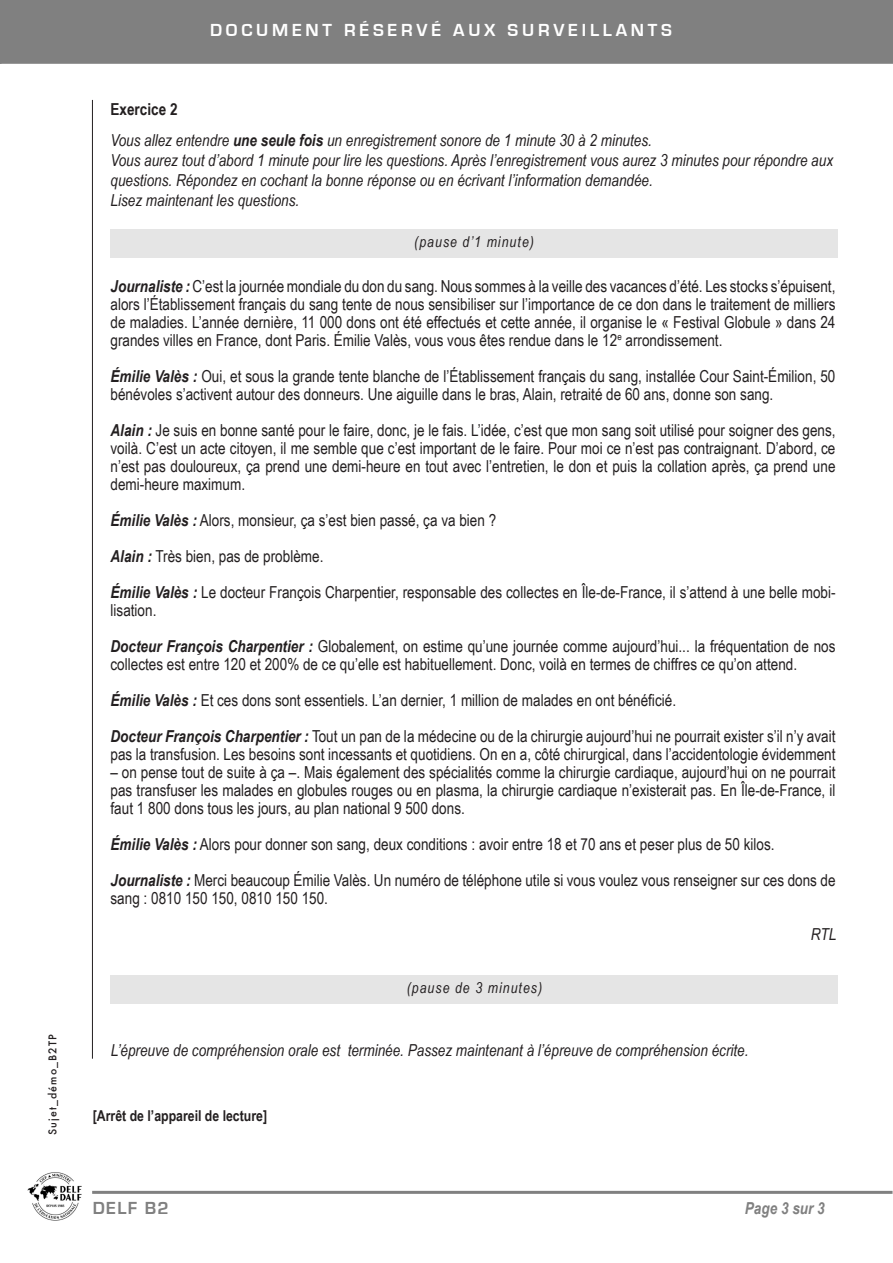
<style>
.page{position:relative;width:893px;height:1263px;background:#fff}
.page>*{position:absolute;margin:0;border:0;box-sizing:border-box;transform-origin:0 0}
.t1{font:700 18px "Eurostile";letter-spacing:.21em;color:#fff}
.t2{font:700 18px "Eurostile";letter-spacing:.08em;color:#808080}
.t3{font:16.5px/18px "Arial Narrow";color:#231f20}
.t4{font:italic 16.5px/19.8px "Arial Narrow";color:#231f20}
.t5{font:italic 700 16.5px "Arial Narrow";color:#808080}
.t6{font:700 16.5px "Arial Narrow";color:#231f20}
.t7{font:italic 15px "Arial Narrow";letter-spacing:.07em;color:#231f20}
.t8{font:700 15px "Arial Narrow";color:#231f20}
.t9{font:500 10.5px "Futura";letter-spacing:.11em;color:#231f20}
.s1{font-weight:700}
.s2{font-weight:700;font-style:italic}
</style>
<div class="page">
<hr style="left:92px;top:1191px;width:800px;height:3px;background:#808080">
<img style="left:27px;top:1172px;width:55px;height:49px">
<div style="left:0;top:0;width:893px;height:64px;background:#808080"></div>
<hr style="left:92px;top:100px;width:1px;height:959px;background:#231f20">
<div style="left:111px;top:975px;width:727px;height:28px;background:#e5e5e5"></div>
<div style="left:111px;top:229px;width:727px;height:29px;background:#e5e5e5"></div>
<p class="t9" style="left:45px;top:1135px;width:103px;rotate:-90deg">Sujet_démo_B2TP</p>
<p class="t6" style="left:111px;top:97px;width:68px">Exercice 2</p>
<p class="t1" style="left:210px;top:20px;width:463px">DOCUMENT RÉSERVÉ AUX SURVEILLANTS</p>
<p class="t4" style="left:111px;top:130px;width:543px">Vous allez entendre <span class="s1">une seule fois</span> un enregistrement sonore de 1 minute 30 à 2 minutes.</p>
<p class="t4" style="left:111px;top:150px;width:724px">Vous aurez tout d’abord 1 minute pour lire les questions. Après l’enregistrement vous aurez 3 minutes pour répondre aux questions. Répondez en cochant la bonne réponse ou en écrivant l’information demandée.</p>
<p class="t4" style="left:111px;top:190px;width:190px">Lisez maintenant les questions.</p>
<p class="t7" style="left:414px;top:232px;width:121px">(pause d’1 minute)</p>
<p class="t3" style="left:111px;top:277px;width:726px;text-align:justify"><span class="s2">Journaliste :</span> C’est la journée mondiale du don du sang. Nous sommes à la veille des vacances d’été. Les stocks s’épuisent, alors l’Établissement français du sang tente de nous sensibiliser sur l’importance de ce don dans le traitement de milliers de maladies. L’année dernière, 11 000 dons ont été effectués et cette année, il organise le « Festival Globule » dans 24 grandes villes en France, dont Paris. Émilie Valès, vous vous êtes rendue dans le 12<sup>e</sup> arrondissement.</p>
<p class="t3" style="left:111px;top:367px;width:726px"><span class="s2">Émilie Valès :</span> Oui, et sous la grande tente blanche de l’Établissement français du sang, installée Cour Saint-Émilion, 50 bénévoles s’activent autour des donneurs. Une aiguille dans le bras, Alain, retraité de 60 ans, donne son sang.</p>
<p class="t3" style="left:111px;top:421px;width:727px;text-align:justify"><span class="s2">Alain :</span> Je suis en bonne santé pour le faire, donc, je le fais. L’idée, c’est que mon sang soit utilisé pour soigner des gens, voilà. C’est un acte citoyen, il me semble que c’est important de le faire. Pour moi ce n’est pas contraignant. D’abord, ce n’est pas douloureux, ça prend une demi-heure en tout avec l’entretien, le don et puis la collation après, ça prend une demi-heure maximum.</p>
<p class="t3" style="left:111px;top:511px;width:387px"><span class="s2">Émilie Valès :</span> Alors, monsieur, ça s’est bien passé, ça va bien ?</p>
<p class="t3" style="left:111px;top:547px;width:214px"><span class="s2">Alain :</span> Très bien, pas de problème.</p>
<p class="t3" style="left:111px;top:583px;width:726px"><span class="s2">Émilie Valès :</span> Le docteur François Charpentier, responsable des collectes en Île-de-France, il s’attend à une belle mobi&shy;lisation.</p>
<p class="t3" style="left:111px;top:637px;width:726px"><span class="s2">Docteur François Charpentier :</span> Globalement, on estime qu’une journée comme aujourd’hui... la fréquentation de nos collectes est entre 120 et 200% de ce qu’elle est habituellement. Donc, voilà en termes de chiffres ce qu’on attend.</p>
<p class="t3" style="left:111px;top:691px;width:567px"><span class="s2">Émilie Valès :</span> Et ces dons sont essentiels. L’an dernier, 1 million de malades en ont bénéficié.</p>
<p class="t3" style="left:111px;top:727px;width:726px"><span class="s2">Docteur François Charpentier :</span> Tout un pan de la médecine ou de la chirurgie aujourd’hui ne pourrait exister s’il n’y avait pas la transfusion. Les besoins sont incessants et quotidiens. On en a, côté chirurgical, dans l’accidentologie évidemment</p>
<p class="t3" style="left:111px;top:763px;width:726px;text-align:justify">– on pense tout de suite à ça –. Mais également des spécialités comme la chirurgie cardiaque, aujourd’hui on ne pourrait pas transfuser les malades en globules rouges ou en plasma, la chirurgie cardiaque n’existerait pas. En Île-de-France, il faut 1 800 dons tous les jours, au plan national 9 500 dons.</p>
<p class="t3" style="left:111px;top:835px;width:666px"><span class="s2">Émilie Valès :</span> Alors pour donner son sang, deux conditions : avoir entre 18 et 70 ans et peser plus de 50 kilos.</p>
<p class="t3" style="left:111px;top:871px;width:726px"><span class="s2">Journaliste :</span> Merci beaucoup Émilie Valès. Un numéro de téléphone utile si vous voulez vous renseigner sur ces dons de sang : 0810 150 150, 0810 150 150.</p>
<p class="t4" style="left:811px;top:924px;width:27px">RTL</p>
<p class="t7" style="left:407px;top:977px;width:137px">(pause de 3 minutes)</p>
<p class="t4" style="left:111px;top:1040px;width:639px">L’épreuve de compréhension orale est terminée. Passez maintenant à l’épreuve de compréhension écrite.</p>
<p class="t8" style="left:93px;top:1104px;width:176px">[Arrêt de l’appareil de lecture]</p>
<p class="t2" style="left:93px;top:1198px;width:78px">DELF B2</p>
<p class="t5" style="left:745px;top:1196px;width:81px">Page 3 sur 3</p>
</div>
